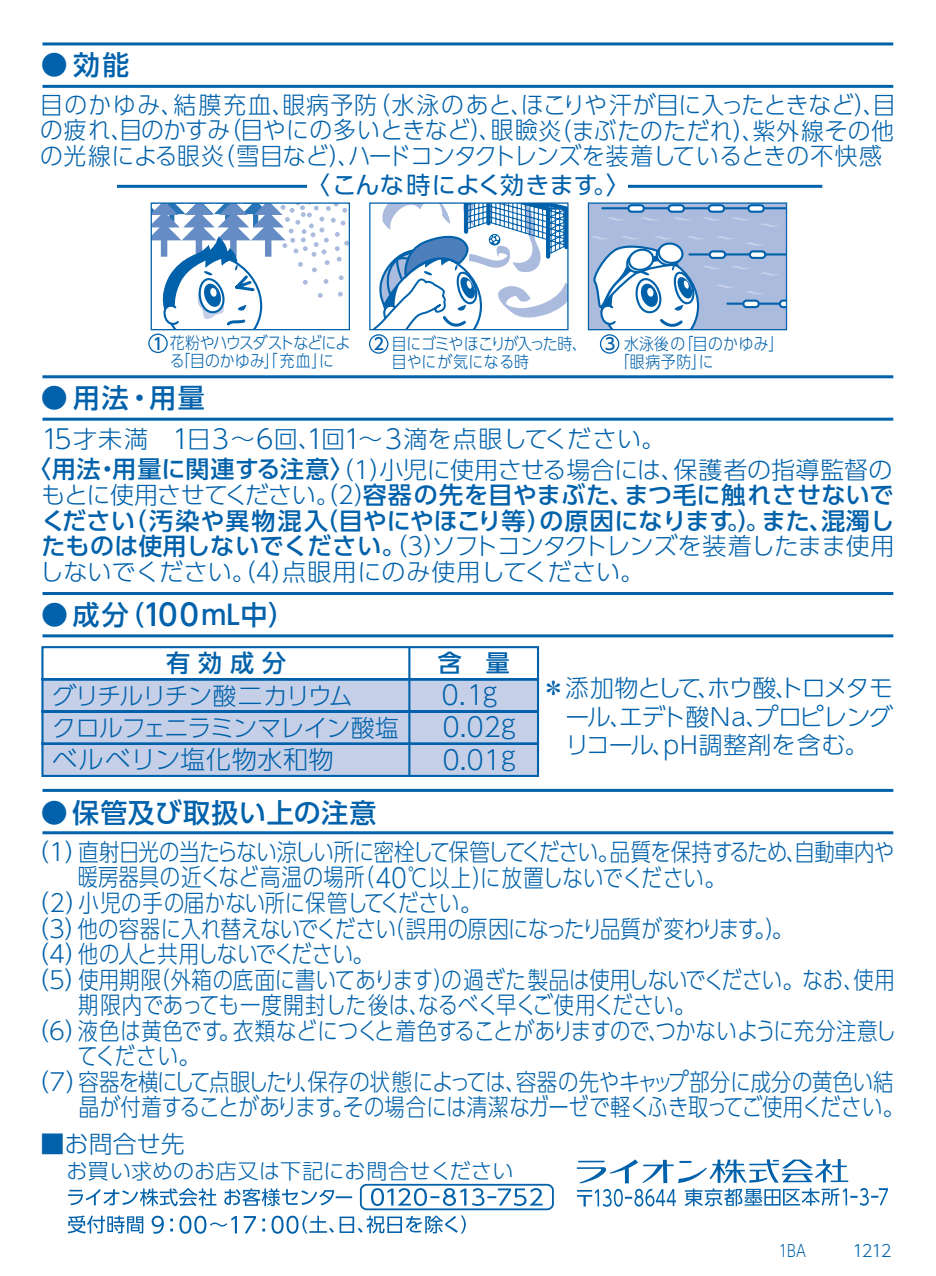
<style>
.page{position:relative;width:936px;height:1276px;background:#fff}
.page>*{position:absolute;margin:0;border:0;box-sizing:border-box;transform-origin:0 0}
.t1{font:500 27px "UD Shin Go Pro";letter-spacing:.03em;color:#0161aa}
.t2{font:300 26.4px "UD Shin Go Pro";color:#0161aa}
.t3{font:300 25.2px "UD Shin Go Pro";letter-spacing:.02em;color:#0161aa}
.t4{font:300 24px/25.5px "UD Shin Go Pro";letter-spacing:-.02em;color:#0161aa}
.t5{font:500 24px/25.5px "UD Shin Go Pro";letter-spacing:.02em;color:#0161aa;text-align:justify}
.t6{font:300 24px/25.5px "UD Shin Go Pro";letter-spacing:-.02em;color:#0161aa;text-align:justify;scale:.95 1}
.t7{font:300 24px/30.6px "UD Shin Go Pro";letter-spacing:.02em;color:#0161aa}
.t8{font:300 24px "UD Shin Go Pro";letter-spacing:-.04em;color:#0161aa}
.t9{font:24px "UD Shin Go Pro";letter-spacing:.01em;color:#0161aa}
.t10{font:300 24px "UD Shin Go Pro";letter-spacing:-.05em;color:#0161aa}
.t11{font:300 21px "UD Shin Go Pro";letter-spacing:.01em;color:#0161aa}
.t12{font:300 16.5px/18.6px "UD Shin Go Pro";letter-spacing:-.04em;color:#0161aa;text-align:center;scale:.9 1}
.t13{font:300 16.5px/18.6px "UD Shin Go Pro";letter-spacing:-.02em;color:#0161aa;scale:.9 1}
.t14{font:300 16.5px/18.6px "UD Shin Go Pro";letter-spacing:.03em;color:#0161aa;scale:.9 1}
.t15{font:300 16.5px "UD Shin Go Pro";color:#0161aa}
.t16{font:300 16.5px "UD Shin Go Pro";color:#0161aa;scale:.8 1}
.t17{font:500 16.2px "UD Shin Go Pro";color:#0161aa}
.s1{font-weight:500;font-size:16.2px}
.s2{font-size:26.4px}
.s3{font-weight:500}
.s4{font-weight:300}
.s5{font-size:29.7px}
</style>
<div class="page">
<hr style="left:117px;top:185px;width:705px;height:3px;background:#0161aa">
<hr style="left:42px;top:42px;width:851px;height:3px;background:#0161aa">
<hr style="left:42px;top:85px;width:851px;height:3px;background:#0161aa">
<hr style="left:42px;top:831px;width:851px;height:3px;background:#0161aa">
<hr style="left:42px;top:789px;width:851px;height:3px;background:#0161aa">
<hr style="left:42px;top:634px;width:851px;height:3px;background:#0161aa">
<hr style="left:42px;top:592px;width:851px;height:3px;background:#0161aa">
<hr style="left:42px;top:418px;width:851px;height:3px;background:#0161aa">
<hr style="left:42px;top:375px;width:851px;height:3px;background:#0161aa">
<svg style="left:150px;top:202px;width:637px;height:129px"></svg>
<svg style="left:41px;top:646px;width:499px;height:131px"></svg>
<hr style="left:408px;top:647px;width:2px;height:128px;background:#0161aa">
<div style="left:148px;top:333px;width:20px;height:20px;border:1px solid #0161aa;border-radius:50%"></div>
<div style="left:369px;top:334px;width:19px;height:20px;border:1px solid #0161aa;border-radius:50%"></div>
<div style="left:600px;top:334px;width:19px;height:20px;border:1px solid #0161aa;border-radius:50%"></div>
<div style="left:307px;top:167px;width:320px;height:32px;background:#fff"></div>
<div style="left:360px;top:1183px;width:193px;height:27px;border:2px solid #0161aa;border-radius:6px"></div>
<svg style="left:371px;top:1188px;width:95px;height:18px"></svg>
<svg style="left:472px;top:1188px;width:70px;height:18px"></svg>
<svg style="left:68px;top:1188px;width:148px;height:18px"></svg>
<svg style="left:224px;top:1188px;width:128px;height:18px"></svg>
<svg style="left:68px;top:1215px;width:75px;height:18px"></svg>
<svg style="left:152px;top:1215px;width:12px;height:18px"></svg>
<svg style="left:179px;top:1215px;width:58px;height:18px"></svg>
<svg style="left:244px;top:1216px;width:12px;height:17px"></svg>
<svg style="left:271px;top:1215px;width:195px;height:18px"></svg>
<svg style="left:577px;top:1159px;width:310px;height:47px"></svg>
<p class="t1" style="left:41px;top:43px;width:90px">●効能</p>
<p class="t6" style="left:40px;top:91px;width:902px">目のかゆみ、結膜充血、眼病予防（水泳のあと、ほこりや汗が目に入ったときなど）、目の疲れ、目のかすみ（目やにの多いときなど）、眼瞼炎（まぶたのただれ）、紫外線その他の光線による眼炎（雪目など）、ハードコンタクトレンズを装着しているときの不快感</p>
<p class="t9" style="left:306px;top:166px;width:325px">〈こんな時によく効きます。〉</p>
<p class="t12" style="left:153px;top:333px;width:221px"><span class="s1">1</span> 花粉やハウスダストなどによる「目のかゆみ「」充血」に</p>
<p class="t13" style="left:392px;top:333px;width:218px">目にゴミやほこりが入った時、目やにが気になる時</p>
<p class="t14" style="left:614px;top:333px;width:189px;text-indent:9px">水泳後の「目のかゆみ」「眼病予防」に</p>
<p class="t17" style="left:373px;top:330px;width:12px">2</p>
<p class="t17" style="left:605px;top:331px;width:12px">3</p>
<p class="t1" style="left:41px;top:376px;width:165px">● 用法・用量</p>
<p class="t7" style="left:27px;top:423px;width:639px;text-indent:14px"><span class="s2">15</span>才未満　<span class="s2">1</span>日<span class="s2">3</span>～<span class="s2">6</span>回、<span class="s2">1</span>回<span class="s2">1</span>～<span class="s2">3</span>滴を点眼してください。<span class="s3">〈用法・用量に関連する注意〉</span></p>
<p class="t4" style="left:41px;top:456px;width:853px;text-indent:-16px">　　　　　　　　　　　　 （1）小児に使用させる場合には、保護者の指導監督のもとに使用させてください（2</p>
<p class="t5" style="left:40px;top:481px;width:856px;text-indent:276px"><span class="s4">。）</span>容器の先を目やまぶた、まつ毛に触れさせないでください（汚染や異物混入（目やにやほこり等）の原因になります。）。また、混濁したものは使用しないでください。<span class="s4">（3）ソフトコンタクトレンズを装着したまま使用しないでください。（4）点眼用にのみ使用してください。</span></p>
<p class="t1" style="left:41px;top:592px;width:255px">●成分（<span class="s5">100</span>mL中）</p>
<p class="t5" style="left:166px;top:649px;width:121px">有 効 成 分</p>
<p class="t5" style="left:438px;top:649px;width:73px">含　量</p>
<p class="t10" style="left:52px;top:676px;width:302px">グリチルリチン酸二カリウム</p>
<p class="t2" style="left:441px;top:674px;width:57px">0．1<sup>g</sup></p>
<p class="t8" style="left:52px;top:708px;width:348px">クロルフェニラミンマレイン酸塩</p>
<p class="t3" style="left:52px;top:739px;width:283px">ベルベリン塩化物水和物</p>
<p class="t1" style="left:41px;top:790px;width:337px">●保管及び取扱い上の注意</p>
<p class="t2" style="left:442px;top:706px;width:75px">0.02<sup>g</sup></p>
<p class="t2" style="left:442px;top:738px;width:75px">0.01<sup>g</sup></p>
<p class="t4" style="left:565px;top:672px;width:329px;line-height:28.8px;text-align:justify;text-indent:-24px">＊添加物として、ホウ酸、トロメタモール、エデト酸Na、プロピレングリコール、pH調整剤を含む。</p>
<p class="t4" style="left:25px;top:838px;width:882px">（1）直射日光の当たらない涼しい所に密栓して保管してください。品質を保持するため、自動車内や　　暖房器具の近くなど高温の場所（<span class="s2">40</span>℃以上）に放置しないでください。<br>（2）小児の手の届かない所に保管してください。<br>（3）他の容器に入れ替えないでください（誤用の原因になったり品質が変わります。）。<br>（4）他の人と共用しないでください。<br>（5）使用期限（外箱の底面に書いてあります）の過ぎた製品は使用しないでください。なお、使用　　期限内であっても一度開封した後は、なるべく早くご使用ください。<br>（6）液色は黄色です。衣類などにつくと着色することがありますので、つかないように充分注意し　　てください。<br>（7）容器を横にして点眼したり、保存の状態によっては、容器の先やキャップ部分に成分の黄色い結　　 晶が付着することがあります。その場合には清潔なガーゼで軽くふき取ってご使用ください。</p>
<p class="t4" style="left:41px;top:1130px;width:146px">■お問合せ先</p>
<p class="t11" style="left:66px;top:1153px;width:448px">お買い求めのお店又は下記にお問合せください</p>
<p class="t16" style="left:778px;top:1237px;width:36px">1BA</p>
<p class="t15" style="left:852px;top:1237px;width:41px">1212</p>
</div>
